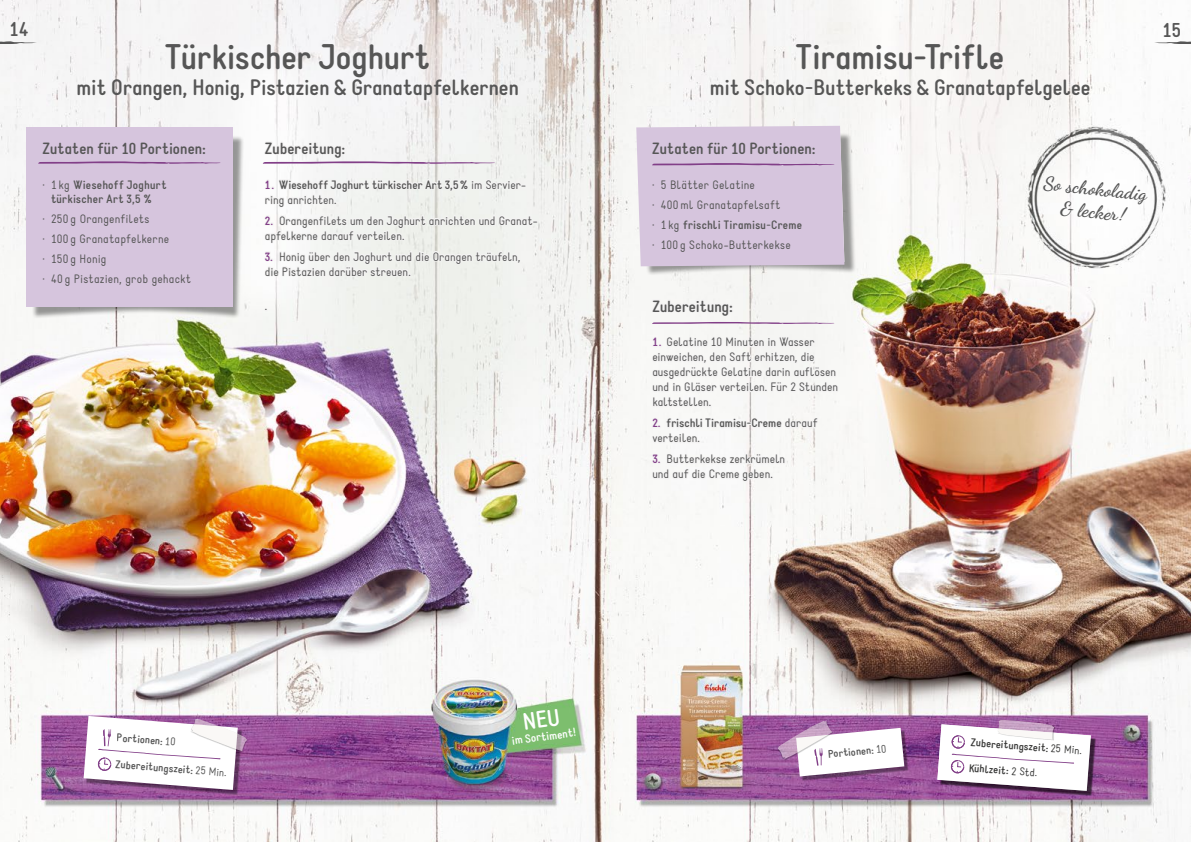
<style>
.page{position:relative;width:1191px;height:842px;background:#fff}
.page>*{position:absolute;margin:0;border:0;box-sizing:border-box;transform-origin:0 0}
.t1{font:700 35px "Static";letter-spacing:-.005em;color:#565656}
.t2{font:700 22px "Static";letter-spacing:-.005em;color:#565656}
.t3{font:700 20px "Static";color:#565656}
.t4{font:700 19px/23px "Dancing Script";color:#565656;text-align:center}
.t5{font:700 16px "Static";color:#565656}
.t6{font:12px/15px "Static";letter-spacing:.005em;color:#565656}
.t7{font:700 12px/15px "Static";letter-spacing:.01em;color:#565656}
.t8{font:700 11.7px "Static";color:#fff}
.t9{font:700 11px "Static";color:#565656}
.t10{font:700 11px "Static";color:#3b3b3a}
.s1{font-weight:400}
.s2{color:#823f88}
.s3{font-weight:700;color:#823f88}
.s4{font-weight:700}
</style>
<div class="page">
<img style="left:0;top:0;width:1191px;height:842px">
<svg style="left:1154px;top:41px;width:37px;height:4px"></svg>
<svg style="left:0;top:41px;width:37px;height:4px"></svg>
<div style="left:86px;top:718px;width:156px;height:77px;background:#000;opacity:.4"></div>
<div style="left:642px;top:132px;width:214px;height:144px;background:#000;opacity:.4"></div>
<div style="left:651px;top:331px;width:188px;height:185px;background:#f7f7f5"></div>
<div style="left:636px;top:126px;width:208px;height:140px;background:#d6c5dd"></div>
<svg style="left:651px;top:298px;width:183px;height:26px"></svg>
<div style="left:32px;top:132px;width:212px;height:187px;background:#000;opacity:.4"></div>
<div style="left:27px;top:129px;width:205px;height:178px;background:#d6c5dd"></div>
<svg style="left:264px;top:308px;width:4px;height:3px"></svg>
<svg style="left:262px;top:140px;width:276px;height:139px"></svg>
<svg style="left:84px;top:716px;width:164px;height:74px"></svg>
<div style="left:940px;top:727px;width:155px;height:69px;background:#000;opacity:.4"></div>
<div style="left:798px;top:730px;width:111px;height:51px;background:#000;opacity:.4"></div>
<svg style="left:937px;top:719px;width:153px;height:72px"></svg>
<svg style="left:778px;top:720px;width:126px;height:56px"></svg>
<svg style="left:1043px;top:174px;width:105px;height:47px"></svg>
<svg style="left:523px;top:708px;width:36px;height:22px"></svg>
<h3 class="t3" style="left:10px;top:17px;width:20px">14</h3>
<h3 class="t3" style="left:1162px;top:18px;width:20px">15</h3>
<h1 class="t1" style="left:165px;top:35px;width:266px">Türkischer Joghurt</h1>
<h2 class="t2" style="left:77px;top:74px;width:444px">mit Orangen, Honig, Pistazien &amp; Granatapfelkernen</h2>
<h3 class="t5" style="left:43px;top:139px;width:165px">Zutaten für 10 Portionen:</h3>
<p class="t7" style="left:43px;top:177px;width:125px;line-height:14.4px;text-align:center"><span class="s1">· 1 kg</span> Wiesehoff Joghurt türkischer Art 3,5 %</p>
<p class="t6" style="left:43px;top:209px;width:150px;line-height:20px">· 250 g Orangenfilets<br>· 100 g Granatapfelkerne<br>· 150 g Honig<br>· 40 g Pistazien, grob gehackt</p>
<h3 class="t5" style="left:265px;top:139px;width:82px">Zubereitung:</h3>
<p class="t7" style="left:265px;top:177px;width:263px"><span class="s2">1.</span> Wiesehoff Joghurt türkischer Art 3,5% <span class="s1">im Servier&shy;ring anrichten.</span></p>
<p class="t6" style="left:265px;top:213px;width:274px"><span class="s3">2.</span> Orangenfilets um den Joghurt anrichten und Granat&shy;apfelkerne darauf verteilen.</p>
<p class="t6" style="left:265px;top:249px;width:257px"><span class="s3">3.</span> Honig über den Joghurt und die Orangen träufeln, die Pistazien darüber streuen.</p>
<p class="t6" style="left:265px;top:299px;width:4px">.</p>
<h1 class="t1" style="left:796px;top:35px;width:210px">Tiramisu-Trifle</h1>
<h2 class="t2" style="left:710px;top:74px;width:382px">mit Schoko-Butterkeks &amp; Granatapfelgelee</h2>
<h3 class="t5" style="left:652px;top:139px;width:165px">Zutaten für 10 Portionen:</h3>
<p class="t6" style="left:652px;top:175px;width:151px;line-height:20px">· 5 Blätter Gelatine<br>· 400ml Granatapfelsaft<br>· 1 kg <span class="s4">frischli Tiramisu-Creme </span>· 100 g Schoko-Butterkekse</p>
<h3 class="t5" style="left:652px;top:296px;width:82px">Zubereitung:</h3>
<p class="t6" style="left:652px;top:335px;width:187px"><span class="s3">1.</span> Gelatine 10 Minuten in Wasser einweichen, den Saft erhitzen, die ausgedrückte Gelatine darin auflösen und in Gläser verteilen. Für 2 Stunden kaltstellen.</p>
<p class="t7" style="left:652px;top:416px;width:167px"><span class="s2">2.</span> frischli Tiramisu-Creme <span class="s1">darauf verteilen.</span></p>
<p class="t6" style="left:652px;top:452px;width:134px"><span class="s3">3.</span> Butterkekse zerkrümeln und auf die Creme geben.</p>
<h3 class="t4" style="left:1045px;top:171px;width:105px;rotate:6deg">So schokoladig &amp; lecker !</h3>
<p class="t9" style="left:118px;top:730px;width:60px;rotate:5deg">Portionen: <span class="s1">10</span></p>
<p class="t9" style="left:116px;top:757px;width:113px;rotate:5deg">Zubereitungszeit: <span class="s1">25 Min.</span></p>
<p class="t8" style="left:511px;top:734px;width:66px;rotate:-8deg">im Sortiment!</p>
<p class="t9" style="left:971px;top:736px;width:60px;rotate:4deg">Portionen: <span class="s1">10</span></p>
<p class="t9" style="left:969px;top:761px;width:113px;rotate:4deg">Zuber ungszeit: <span class="s1">45 Min.</span></p>
<p class="t10" style="left:971px;top:736px;width:113px;rotate:4deg">Zubereitungszeit: <span class="s1">25 Min.</span></p>
<p class="t10" style="left:969px;top:761px;width:70px;rotate:4deg">Kühlzeit: <span class="s1">2 Std.</span></p>
<p class="t9" style="left:827px;top:747px;width:60px;rotate:-5deg">Portionen: <span class="s1">10</span></p>
</div>
